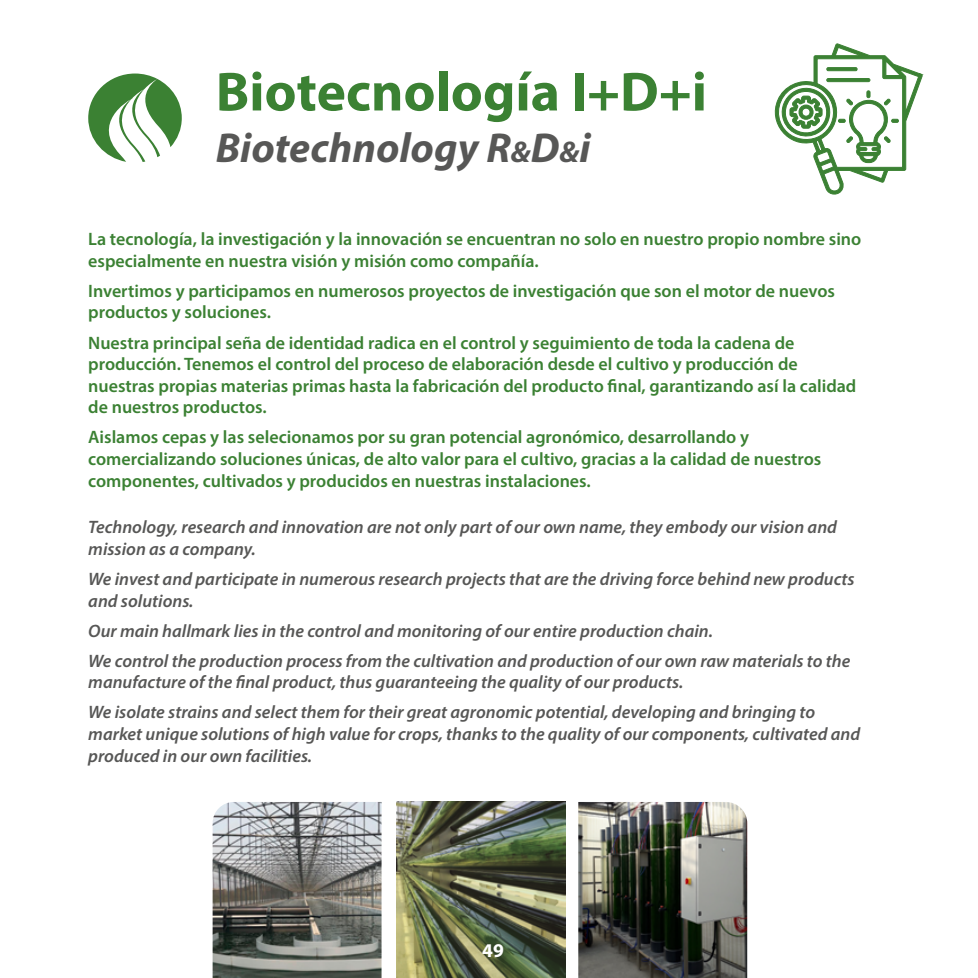
<style>
.page{position:relative;width:978px;height:978px;background:#fff}
.page>*{position:absolute;margin:0;border:0;box-sizing:border-box;transform-origin:0 0}
.t1{font:700 55.5px "Myriad Pro";color:#3b8133}
.t2{font:italic 700 42px "Myriad Pro";color:#575756}
.t3{font:700 19.5px "Myriad Pro";color:#fff}
.t4{font:600 18px/21.6px "Myriad Pro";color:#3b8133}
.t5{font:italic 600 18px/21.6px "Myriad Pro";color:#575756}
.s1{font-size:30px}
</style>
<div class="page">
<img style="left:213px;top:802px;width:169px;height:176px">
<img style="left:397px;top:802px;width:169px;height:176px">
<img style="left:578px;top:802px;width:169px;height:176px">
<svg style="left:88px;top:74px;width:94px;height:88px"></svg>
<svg style="left:774px;top:43px;width:149px;height:152px"></svg>
<h1 class="t1" style="left:216px;top:56px;width:493px">Biotecnología I+D+i</h1>
<h2 class="t2" style="left:216px;top:121px;width:376px">Biotechnology R<span class="s1">&amp;</span>D<span class="s1">&amp;</span>i</h2>
<p class="t4" style="left:88px;top:228px;width:775px">La tecnología, la investigación y la innovación se encuentran no solo en nuestro propio nombre sino especialmente en nuestra visión y misión como compañía.</p>
<p class="t4" style="left:88px;top:280px;width:748px">Invertimos y participamos en numerosos proyectos de investigación que son el motor de nuevos productos y soluciones.</p>
<p class="t4" style="left:88px;top:331px;width:770px">Nuestra principal seña de identidad radica en el control y seguimiento de toda la cadena de producción. Tenemos el control del proceso de elaboración desde el cultivo y producción de nuestras propias materias primas hasta la fabricación del producto final, garantizando así la calidad de nuestros productos.</p>
<p class="t4" style="left:88px;top:426px;width:735px">Aislamos cepas y las selecionamos por su gran potencial agronómico, desarrollando y comercializando soluciones únicas, de alto valor para el cultivo, gracias a la calidad de nuestros componentes, cultivados y producidos en nuestras instalaciones.</p>
<p class="t5" style="left:88px;top:516px;width:750px">Technology, research and innovation are not only part of our own name, they embody our vision and mission as a company.</p>
<p class="t5" style="left:88px;top:568px;width:768px">We invest and participate in numerous research projects that are the driving force behind new products and solutions.</p>
<p class="t5" style="left:88px;top:615px;width:764px;line-height:30.2px">Our main hallmark lies in the control and monitoring of our entire production chain.<br>We control the production process from the cultivation and production of our own raw materials to the</p>
<p class="t5" style="left:88px;top:667px;width:728px;line-height:30.2px">manufacture of the final product, thus guaranteeing the quality of our products.<br>We isolate strains and select them for their great agronomic potential, developing and bringing to</p>
<p class="t5" style="left:88px;top:723px;width:774px">market unique solutions of high value for crops, thanks to the quality of our components, cultivated and produced in our own facilities.</p>
<p class="t3" style="left:482px;top:938px;width:23px">49</p>
</div>
